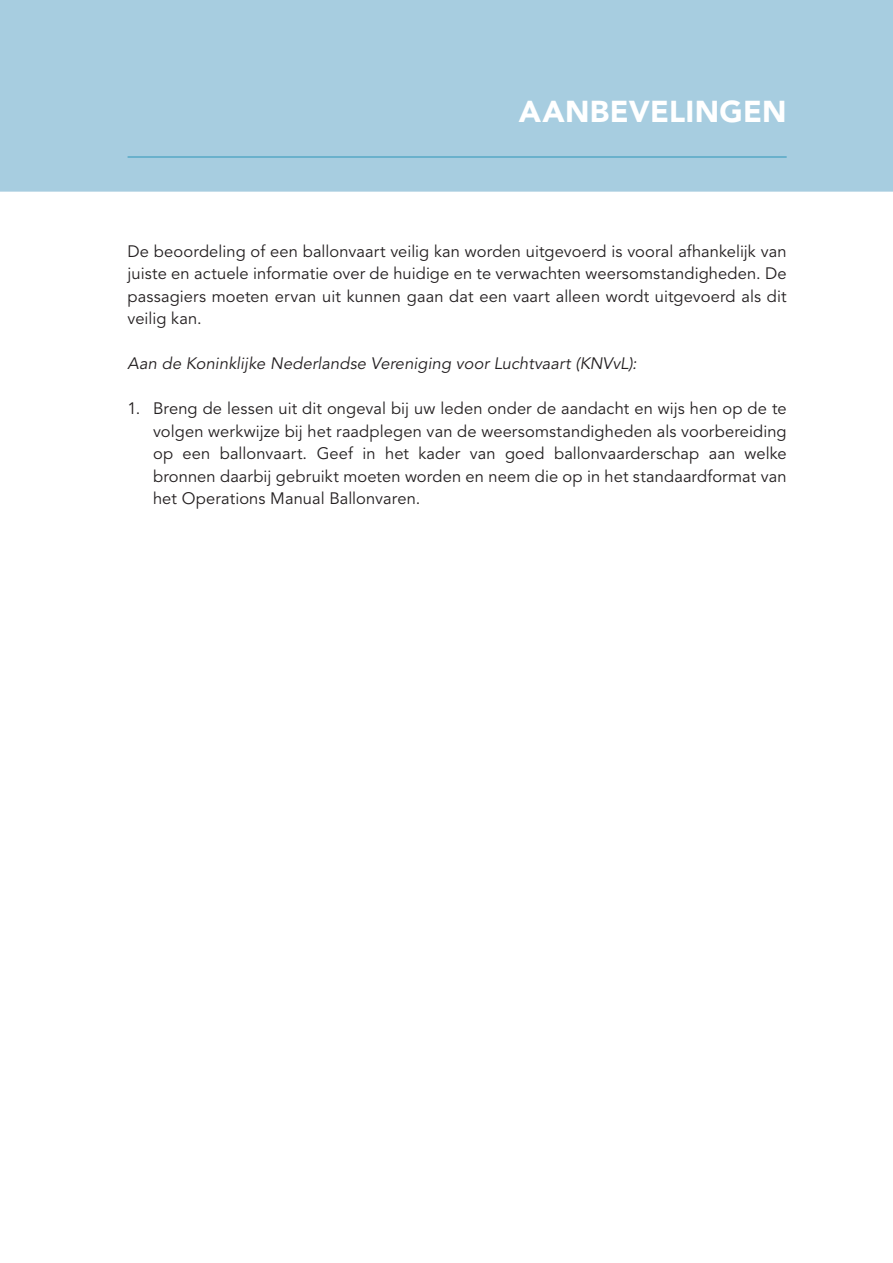
<style>
.page{position:relative;width:893px;height:1263px;background:#fff}
.page>*{position:absolute;margin:0;border:0;box-sizing:border-box;transform-origin:0 0}
.t1{font:900 30px "Avenir LT Std";letter-spacing:.01em;color:#fff}
.t2{font:16.5px/22.5px "Avenir LT Std";letter-spacing:.005em;color:#231f20;text-align:justify}
.t3{font:italic 16.5px "Avenir LT Std";letter-spacing:.005em;color:#231f20}
</style>
<div class="page">
<div style="left:0;top:0;width:893px;height:192px;background:#a7cde0"></div>
<hr style="left:128px;top:157px;width:659px;height:1px;background:#2f97b9">
<h1 class="t1" style="left:519px;top:93px;width:269px">AANBEVELINGEN</h1>
<p class="t2" style="left:128px;top:240px;width:661px">De beoordeling of een ballonvaart veilig kan worden uitgevoerd is vooral afhankelijk van juiste en actuele informatie over de huidige en te verwachten weersomstandigheden. De passagiers moeten ervan uit kunnen gaan dat een vaart alleen wordt uitgevoerd als dit veilig kan.</p>
<p class="t3" style="left:128px;top:354px;width:511px">Aan de Koninklijke Nederlandse Vereniging voor Luchtvaart (KNVvL):</p>
<p class="t2" style="left:153px;top:398px;width:635px;text-indent:-26px">1. Breng de lessen uit dit ongeval bij uw leden onder de aandacht en wijs hen op de te volgen werkwijze bij het raadplegen van de weersomstandigheden als voorbereiding op een ballonvaart. Geef in het kader van goed ballonvaarderschap aan welke bronnen daarbij gebruikt moeten worden en neem die op in het standaardformat van het Operations Manual Ballonvaren.</p>
</div>
